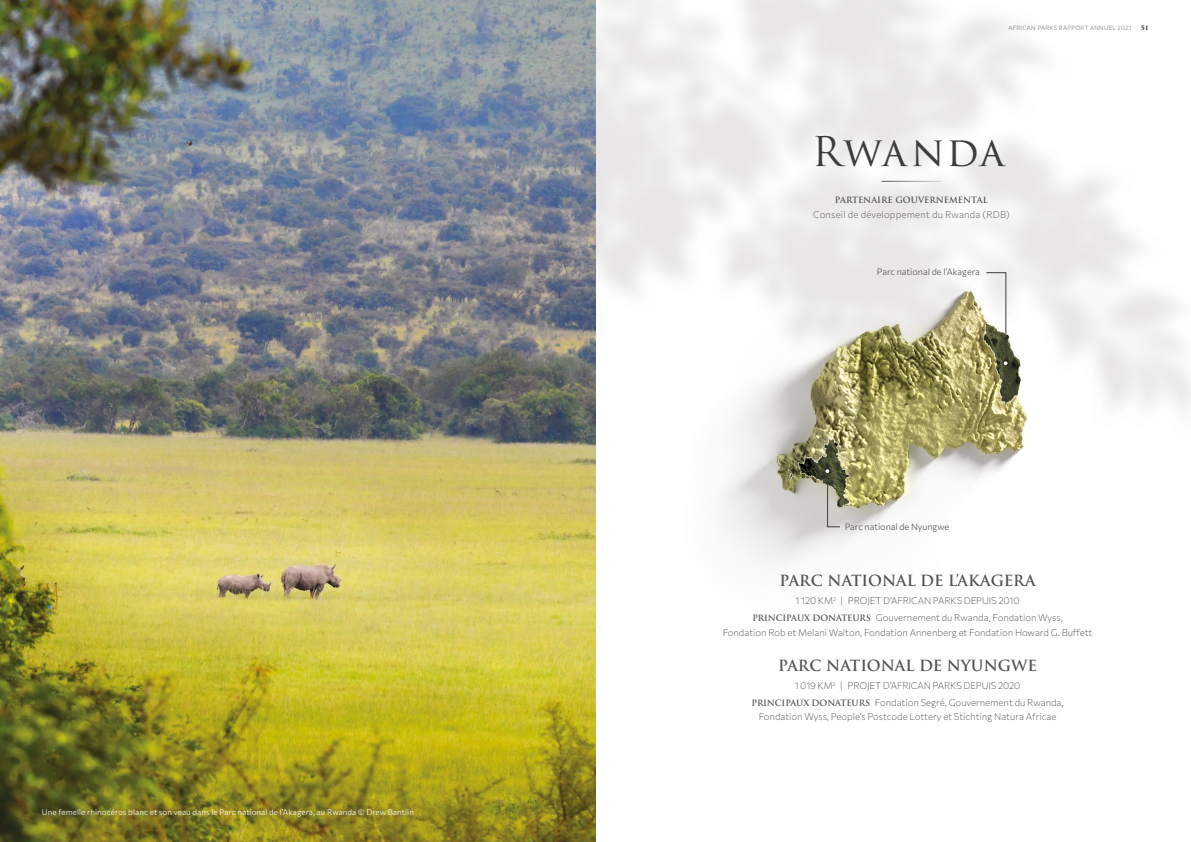
<style>
.page{position:relative;width:1191px;height:842px;background:#fff}
.page>*{position:absolute;margin:0;border:0;box-sizing:border-box;transform-origin:0 0}
.t1{font:40px "Trajan Pro 3";letter-spacing:.04em;color:#3c3c3b}
.t2{font:600 15px "Trajan Pro 3";color:#555454}
.t3{font:100 9.5px/17px "Commissioner";color:#555454;text-align:center}
.t4{font:100 9.5px "Commissioner";letter-spacing:.02em;color:#555454}
.t5{font:100 9px "Commissioner";color:#555454}
.t6{font:600 8.5px "Trajan Pro 3";color:#555454}
.t7{font:100 8px "Commissioner";letter-spacing:.01em;color:#fff}
.t8{font:100 6px "Commissioner";letter-spacing:.04em;color:#818080}
.t9{font:700 6px "Trajan Pro 3";color:#3c3c3b}
.s1{font-family:"Trajan Pro 3";font-weight:600;font-size:8.5px}
</style>
<div class="page">
<img style="left:595px;top:0;width:596px;height:842px">
<img style="left:0;top:0;width:595px;height:842px">
<hr style="left:881px;top:181px;width:60px;height:1px;background:#3c3c3b">
<svg style="left:821px;top:465px;width:12px;height:12px"></svg>
<svg style="left:825px;top:469px;width:15px;height:58px"></svg>
<svg style="left:999px;top:357px;width:12px;height:12px"></svg>
<svg style="left:986px;top:272px;width:21px;height:93px"></svg>
<p class="t7" style="left:42px;top:806px;width:373px">Une femelle rhinocéros blanc et son veau dans le Parc national de l’Akagera, au Rwanda © Drew Bantlin</p>
<p class="t8" style="left:1008px;top:24px;width:124px">AFRICAN PARKS RAPPORT ANNUEL 2021</p>
<p class="t9" style="left:1141px;top:24px;width:8px">51</p>
<h1 class="t1" style="left:812px;top:124px;width:194px">Rwanda</h1>
<p class="t6" style="left:835px;top:193px;width:154px">PARTENAIRE GOUVERNEMENTAL</p>
<p class="t4" style="left:813px;top:207px;width:198px">Conseil de développement du Rwanda (RDB)</p>
<p class="t5" style="left:877px;top:265px;width:105px">Parc national de l’Akagera</p>
<p class="t5" style="left:844px;top:519px;width:106px">Parc national de Nyungwe</p>
<h2 class="t2" style="left:779px;top:570px;width:257px">PARC NATIONAL DE L’AKAGERA</h2>
<p class="t3" style="left:752px;top:592px;width:312px">1 120 KM<sup>2</sup> | PROJET D’AFRICAN PARKS DEPUIS 2010<br><span class="s1">PRINCIPAUX DONATEURS</span> Gouvernement du Rwanda, Fondation Wyss,</p>
<p class="t3" style="left:722px;top:624px;width:371px">Fondation Rob et Melani Walton, Fondation Annenberg et Fondation Howard G. Buffett</p>
<h2 class="t2" style="left:778px;top:655px;width:260px">PARC NATIONAL DE NYUNGWE</h2>
<p class="t3" style="left:751px;top:677px;width:313px">1 019 KM<sup>2</sup> | PROJET D’AFRICAN PARKS DEPUIS 2020<br><span class="s1">PRINCIPAUX DONATEURS</span> Fondation Segré, Gouvernement du Rwanda,</p>
<p class="t3" style="left:758px;top:708px;width:299px">Fondation Wyss, People’s Postcode Lottery et Stichting Natura Africae</p>
</div>
